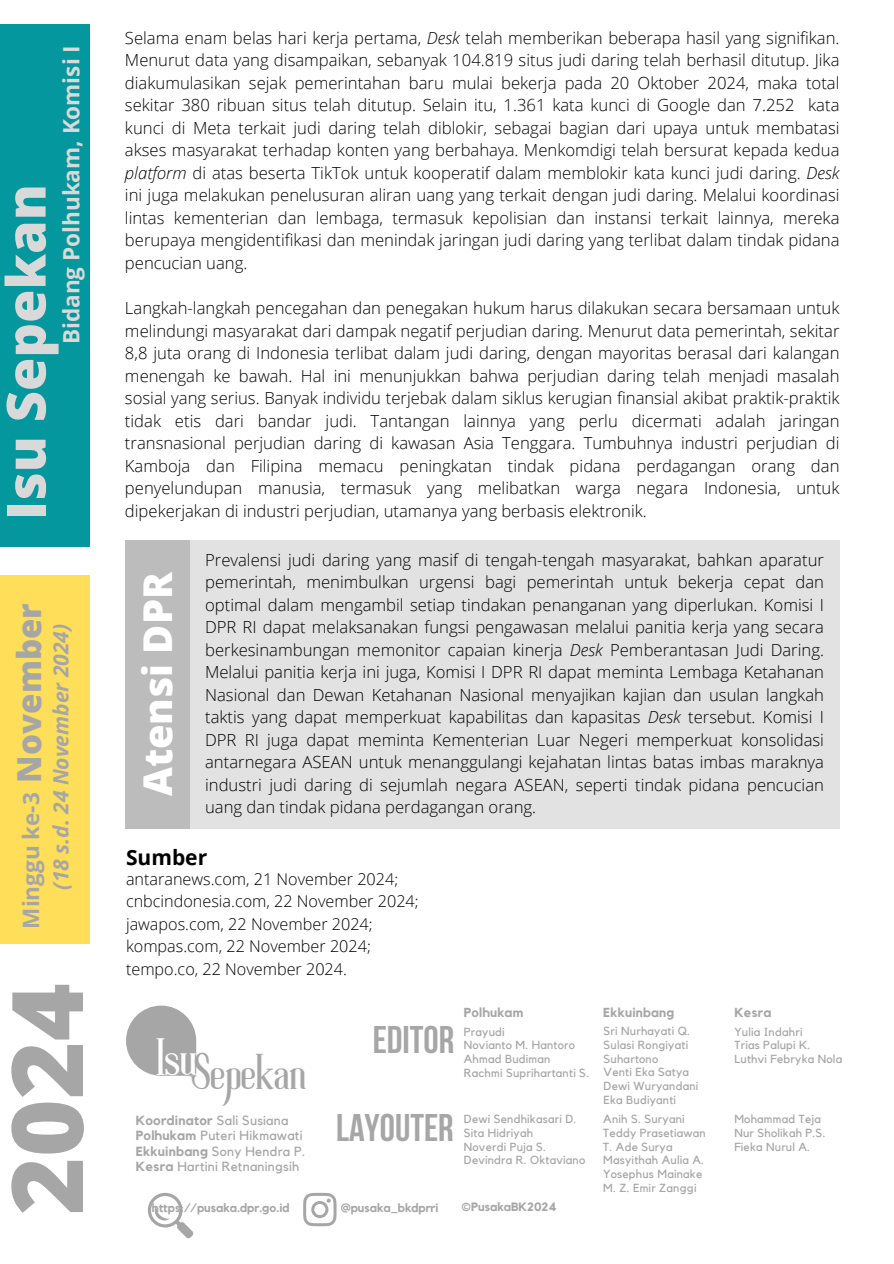
<style>
.page{position:relative;width:894px;height:1264px;background:#fff}
.page>*{position:absolute;margin:0;border:0;box-sizing:border-box;transform-origin:0 0}
.t1{font:800 98.85px "Open Sans";color:#a6a6a6}
.t2{font:800 54px "Open Sans";color:#d9d9d9}
.t3{font:47.55px "Roller Coaster";color:#fff}
.t4{font:45.3px "Roller Coaster";color:#a6a6a6}
.t5{font:800 39.75px "Open Sans";color:#fff}
.t6{font:700 38.4px "Bebas Neue";color:#a6a6a6}
.t7{font:800 33px "Open Sans";color:#a6a6a6}
.t8{font:700 22.5px "Open Sans";color:#d9d9d9}
.t9{font:700 22.5px "Open Sans";color:#a6a6a6}
.t10{font:italic 700 21px "Open Sans";color:#a6a6a6}
.t11{font:700 21px "Open Sans";color:#000}
.t12{font:300 16.65px/22.5px "Open Sans";color:#000;text-align:justify}
.t13{font:300 16.2px "Open Sans";color:#000}
.t14{font:13.2px "Kollektif";letter-spacing:.02em;color:#a6a6a6}
.t15{font:700 13.2px "Kollektif";letter-spacing:.02em;color:#a6a6a6}
.t16{font:700 13.05px "Kollektif";letter-spacing:.02em;color:#a6a6a6}
.t17{font:700 12px "Kollektif";color:#a6a6a6}
.t18{font:11.7px "Kollektif";letter-spacing:.02em;color:#a6a6a6}
.s1{font-style:italic}
.s2{font-weight:400}
.s3{font-weight:700}
</style>
<div class="page">
<div style="left:125px;top:540px;width:64px;height:288px;background:#bcbcbc"></div>
<div style="left:189px;top:540px;width:650px;height:288px;background:#e2e2e2"></div>
<div style="left:0;top:25px;width:89px;height:522px;background:#04979d"></div>
<div style="left:0;top:575px;width:89px;height:368px;background:#ffde59"></div>
<svg style="left:126px;top:1005px;width:70px;height:70px"></svg>
<svg style="left:303px;top:1192px;width:33px;height:34px"></svg>
<svg style="left:148px;top:1192px;width:45px;height:46px"></svg>
<p class="t8" style="left:55px;top:344px;width:300px;rotate:-90deg">Bidang Polhukam, Komisi I</p>
<p class="t2" style="left:-12px;top:520px;width:337px;rotate:-90deg">Isu Sepekan</p>
<p class="t7" style="left:6px;top:782px;width:181px;rotate:-90deg">November</p>
<p class="t9" style="left:15px;top:928px;width:138px;rotate:-90deg">Minggu ke-3</p>
<p class="t10" style="left:46px;top:889px;width:268px;rotate:-90deg">(18 s.d. 24 November 2024)</p>
<p class="t1" style="left:-23px;top:1214px;width:233px;rotate:-90deg">2024</p>
<p class="t12" style="left:125px;top:26px;width:715px">Selama enam belas hari kerja pertama, <span class="s1">Desk</span> telah memberikan beberapa hasil yang signifikan.<br>Menurut data yang disampaikan, sebanyak 104.819 situs judi daring telah berhasil ditutup. Jika diakumulasikan sejak pemerintahan baru mulai bekerja pada 20 Oktober 2024, maka total sekitar 380 ribuan situs telah ditutup. Selain itu, 1.361 kata kunci di Google dan 7.252 kata kunci di Meta terkait judi daring telah diblokir, sebagai bagian dari upaya untuk membatasi akses masyarakat terhadap konten yang berbahaya. Menkomdigi telah bersurat kepada kedua <span class="s1">platform</span> di atas beserta TikTok untuk kooperatif dalam memblokir kata kunci judi daring. <span class="s1">Desk </span>ini juga melakukan penelusuran aliran uang yang terkait dengan judi daring. Melalui koordinasi lintas kementerian dan lembaga, termasuk kepolisian dan instansi terkait lainnya, mereka berupaya mengidentifikasi dan menindak jaringan judi daring yang terlibat dalam tindak pidana pencucian uang.</p>
<p class="t12" style="left:125px;top:296px;width:715px">Langkah-langkah pencegahan dan penegakan hukum harus dilakukan secara bersamaan untuk melindungi masyarakat dari dampak negatif perjudian daring. Menurut data pemerintah, sekitar 8,8 juta orang di Indonesia terlibat dalam judi daring, dengan mayoritas berasal dari kalangan menengah ke bawah. Hal ini menunjukkan bahwa perjudian daring telah menjadi masalah sosial yang serius. Banyak individu terjebak dalam siklus kerugian finansial akibat praktik-praktik tidak etis dari bandar judi. Tantangan lainnya yang perlu dicermati adalah jaringan transnasional perjudian daring di kawasan Asia Tenggara. Tumbuhnya industri perjudian di Kamboja dan Filipina memacu peningkatan tindak pidana perdagangan orang dan penyelundupan manusia, termasuk yang melibatkan warga negara Indonesia, untuk dipekerjakan di industri perjudian, utamanya yang berbasis elektronik.</p>
<p class="t5" style="left:130px;top:796px;width:226px;rotate:-90deg">Atensi DPR</p>
<p class="t12" style="left:205px;top:548px;width:620px">Prevalensi judi daring yang masif di tengah-tengah masyarakat, bahkan aparatur pemerintah, menimbulkan urgensi bagi pemerintah untuk bekerja cepat dan optimal dalam mengambil setiap tindakan penanganan yang diperlukan. Komisi I DPR RI dapat melaksanakan fungsi pengawasan melalui panitia kerja yang secara berkesinambungan memonitor capaian kinerja <span class="s1">Desk</span> Pemberantasan Judi Daring.<br>Melalui panitia kerja ini juga, Komisi I DPR RI dapat meminta Lembaga Ketahanan Nasional dan Dewan Ketahanan Nasional menyajikan kajian dan usulan langkah taktis yang dapat memperkuat kapabilitas dan kapasitas <span class="s1">Desk</span> tersebut. Komisi I DPR RI juga dapat meminta Kementerian Luar Negeri memperkuat konsolidasi antarnegara ASEAN untuk menanggulangi kejahatan lintas batas imbas maraknya industri judi daring di sejumlah negara ASEAN, seperti tindak pidana pencucian uang dan tindak pidana perdagangan orang.</p>
<p class="t11" style="left:126px;top:842px;width:83px">Sumber</p>
<p class="t13" style="left:126px;top:867px;width:273px">antaranews.com, 21 November 2024;</p>
<p class="t13" style="left:126px;top:889px;width:294px">cnbcindonesia.com, 22 November 2024;</p>
<p class="t13" style="left:126px;top:912px;width:248px">jawapos.com, 22 November 2024;</p>
<p class="t13" style="left:126px;top:934px;width:246px">kompas.com, 22 November 2024;</p>
<p class="t13" style="left:126px;top:957px;width:222px">tempo.co, 22 November 2024.</p>
<h2 class="t3" style="left:157px;top:1039px;width:43px">Isu</h2>
<p class="t4" style="left:191px;top:1054px;width:117px">Sepekan</p>
<p class="t6" style="left:372px;top:1024px;width:83px">EDITOR</p>
<p class="t16" style="left:463px;top:1006px;width:61px">Polhukam</p>
<h1 class="t18" style="left:463px;top:1026px;width:42px">Prayudi</h1>
<p class="t18" style="left:463px;top:1039px;width:113px">Novianto M. Hantoro</p>
<p class="t18" style="left:463px;top:1053px;width:88px">Ahmad Budiman</p>
<h5 class="t18" style="left:463px;top:1067px;width:127px">Rachmi Suprihartanti S.</h5>
<p class="t15" style="left:136px;top:1113px;width:154px">Koordinator <span class="s2">Sali Susiana</span></p>
<p class="t14" style="left:136px;top:1129px;width:168px"><span class="s3">Polhukam</span> Puteri Hikmawati</p>
<p class="t14" style="left:136px;top:1144px;width:171px"><span class="s3">Ekkuinbang</span> Sony Hendra P.</p>
<h5 class="t14" style="left:136px;top:1160px;width:165px"><span class="s3">Kesra</span> Hartini Retnaningsih</h5>
<h6 class="t17" style="left:152px;top:1202px;width:139px">https://pusaka.dpr.go.id</h6>
<p class="t6" style="left:336px;top:1112px;width:119px">LAYOUTER</p>
<p class="t18" style="left:463px;top:1113px;width:114px">Dewi Sendhikasari D.</p>
<p class="t18" style="left:463px;top:1127px;width:71px">Sita Hidriyah</p>
<p class="t18" style="left:463px;top:1141px;width:84px">Noverdi Puja S.</p>
<p class="t18" style="left:463px;top:1154px;width:123px">Devindra R. Oktaviano</p>
<p class="t17" style="left:340px;top:1202px;width:99px">@pusaka_bkdprri</p>
<p class="t17" style="left:461px;top:1201px;width:97px">©PusakaBK2024</p>
<p class="t16" style="left:603px;top:1006px;width:72px">Ekkuinbang</p>
<p class="t18" style="left:603px;top:1025px;width:88px">Sri Nurhayati Q.</p>
<p class="t18" style="left:603px;top:1039px;width:86px">Sulasi Rongiyati</p>
<p class="t18" style="left:603px;top:1053px;width:56px">Suhartono</p>
<p class="t18" style="left:603px;top:1066px;width:87px">Venti Eka Satya</p>
<p class="t18" style="left:603px;top:1080px;width:96px">Dewi Wuryandani</p>
<p class="t18" style="left:603px;top:1094px;width:74px">Eka Budiyanti</p>
<p class="t18" style="left:603px;top:1113px;width:83px">Anih S. Suryani</p>
<h3 class="t18" style="left:603px;top:1127px;width:104px">Teddy Prasetiawan</h3>
<h3 class="t18" style="left:603px;top:1141px;width:71px">T. Ade Surya</h3>
<p class="t18" style="left:603px;top:1154px;width:102px">Masyithah Aulia A.</p>
<p class="t18" style="left:603px;top:1168px;width:100px">Yosephus Mainake</p>
<h4 class="t18" style="left:603px;top:1182px;width:95px">M. Z. Emir Zanggi</h4>
<p class="t16" style="left:734px;top:1006px;width:39px">Kesra</p>
<p class="t18" style="left:734px;top:1026px;width:70px">Yulia Indahri</p>
<p class="t18" style="left:734px;top:1039px;width:77px">Trias Palupi K.</p>
<p class="t18" style="left:734px;top:1053px;width:109px">Luthvi Febryka Nola</p>
<p class="t18" style="left:734px;top:1113px;width:88px">Mohammad Teja</p>
<p class="t18" style="left:734px;top:1127px;width:93px">Nur Sholikah P.S.</p>
<p class="t18" style="left:734px;top:1141px;width:77px">Fieka Nurul A.</p>
</div>
